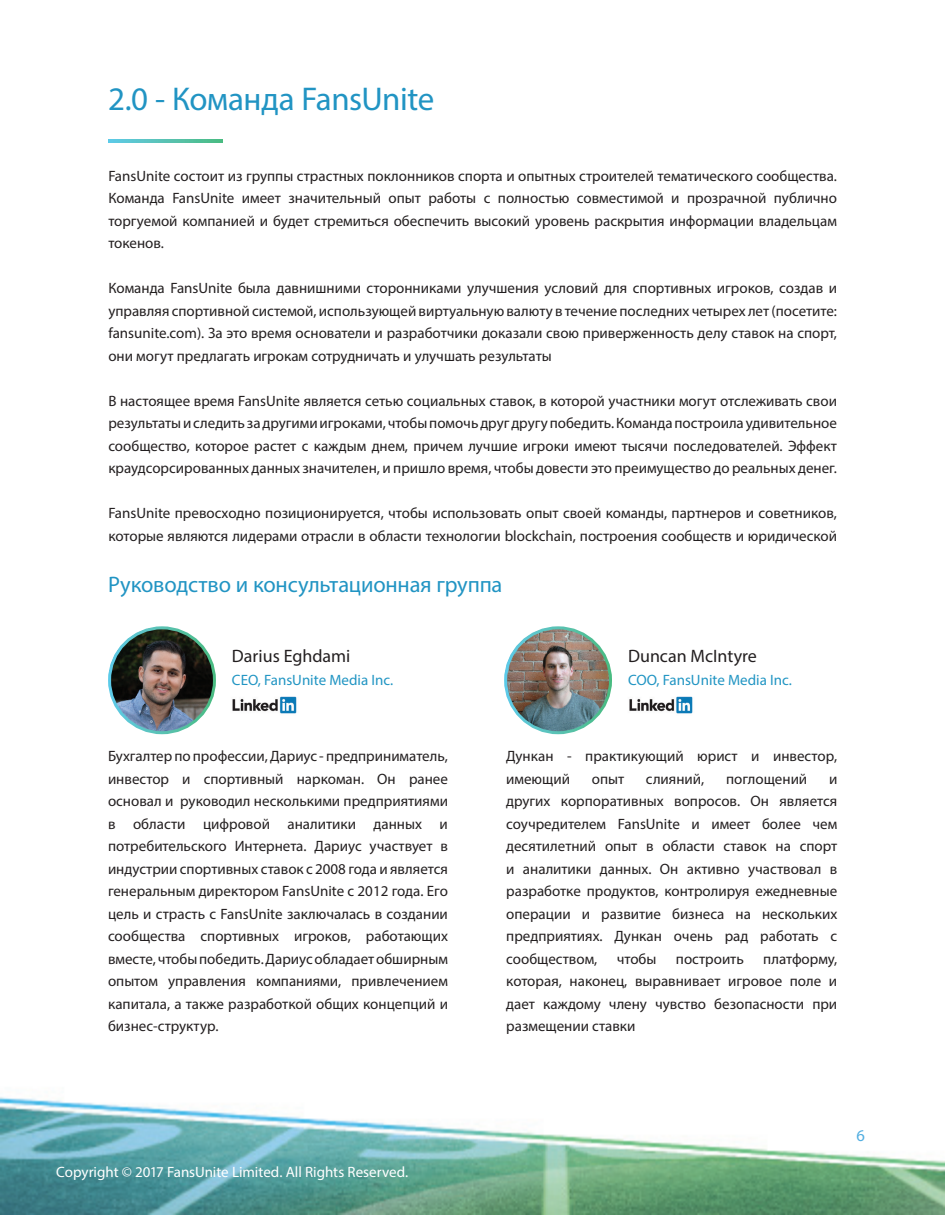
<style>
.page{position:relative;width:945px;height:1215px;background:#fff}
.page>*{position:absolute;margin:0;border:0;box-sizing:border-box;transform-origin:0 0}
.t1{font:33px "Myriad Pro";letter-spacing:-.015em;color:#2194c3}
.t2{font:22.5px "Myriad Pro";letter-spacing:-.01em;color:#2194c3}
.t3{font:18px "Myriad Pro";color:#231f20}
.t4{font:16.5px "Myriad Pro";color:#52aee1}
.t5{font:15px/22.5px "Myriad Pro";color:#231f20;text-align:justify}
.t6{font:15px "Myriad Pro";color:#fff}
.t7{font:15px "Myriad Pro";color:#2195c3}
</style>
<div class="page">
<img style="left:0;top:139px;width:945px;height:1076px">
<svg style="left:108px;top:140px;width:115px;height:3px"></svg>
<img style="left:104px;top:622px;width:116px;height:116px">
<img style="left:500px;top:622px;width:116px;height:116px">
<div style="left:108px;top:626px;width:108px;height:108px;border:3px solid #fff;border-radius:50%"></div>
<div style="left:504px;top:626px;width:108px;height:108px;border:3px solid #fff;border-radius:50%"></div>
<img style="left:229px;top:694px;width:72px;height:22px">
<img style="left:625px;top:694px;width:72px;height:22px">
<p class="t1" style="left:108px;top:79px;width:328px">2.0 - Команда FansUnite</p>
<p class="t5" style="left:108px;top:164px;width:730px">FansUnite состоит из группы страстных поклонников спорта и опытных строителей тематического сообщества.<br>Команда FansUnite имеет значительный опыт работы с полностью совместимой и прозрачной публично торгуемой компанией и будет стремиться обеспечить высокий уровень раскрытия информации владельцам токенов.</p>
<p class="t5" style="left:108px;top:277px;width:730px">Команда FansUnite была давнишними сторонниками улучшения условий для спортивных игроков, создав и управляя спортивной системой, использующей виртуальную валюту в течение последних четырех лет (посетите: fansunite.com). За это время основатели и разработчики доказали свою приверженность делу ставок на спорт, они могут предлагать игрокам сотрудничать и улучшать результаты</p>
<p class="t5" style="left:108px;top:389px;width:730px">В настоящее время FansUnite является сетью социальных ставок, в которой участники могут отслеживать свои результаты и следить за другими игроками, чтобы помочь друг другу победить. Команда построила удивительное сообщество, которое растет с каждым днем, причем лучшие игроки имеют тысячи последователей. Эффект краудсорсированных данных значителен, и пришло время, чтобы довести это преимущество до реальных денег.</p>
<p class="t5" style="left:108px;top:502px;width:730px">FansUnite превосходно позиционируется, чтобы использовать опыт своей команды, партнеров и советников, которые являются лидерами отрасли в области технологии blockchain, построения сообществ и юридической</p>
<p class="t2" style="left:108px;top:571px;width:396px">Руководство и консультационная группа</p>
<p class="t3" style="left:232px;top:645px;width:120px">Darius Eghdami</p>
<p class="t7" style="left:232px;top:671px;width:163px">CEO, FansUnite Media Inc.</p>
<p class="t3" style="left:628px;top:645px;width:130px">Duncan McIntyre</p>
<p class="t7" style="left:628px;top:671px;width:165px">COO, FansUnite Media Inc.</p>
<p class="t5" style="left:108px;top:745px;width:342px">Бухгалтер по профессии, Дариус - предприниматель, инвестор и спортивный наркоман. Он ранее основал и руководил несколькими предприятиями в области цифровой аналитики данных и потребительского Интернета. Дариус участвует в индустрии спортивных ставок с 2008 года и является генеральным директором FansUnite с 2012 года. Его цель и страсть с FansUnite заключалась в создании сообщества спортивных игроков, работающих вместе, чтобы победить. Дариус обладает обширным опытом управления компаниями, привлечением капитала, а также разработкой общих концепций и бизнес-структур.</p>
<p class="t5" style="left:506px;top:745px;width:333px">Дункан - практикующий юрист и инвестор, имеющий</p>
<p class="t5" style="left:592px;top:767px;width:34px">опыт</p>
<p class="t5" style="left:646px;top:767px;width:60px">слияний,</p>
<p class="t5" style="left:726px;top:767px;width:83px">поглощений</p>
<p class="t5" style="left:506px;top:767px;width:333px;text-indent:323px">и других корпоративных вопросов. Он является соучредителем FansUnite и имеет более чем десятилетний опыт в области ставок на спорт и аналитики данных. Он активно участвовал в разработке продуктов, контролируя ежедневные операции и развитие бизнеса на нескольких предприятиях. Дункан очень рад работать с сообществом,</p>
<p class="t5" style="left:617px;top:947px;width:41px">чтобы</p>
<p class="t5" style="left:676px;top:947px;width:69px">построить</p>
<p class="t5" style="left:506px;top:947px;width:333px;text-indent:257px">платформу, которая, наконец, выравнивает игровое поле и дает каждому члену чувство безопасности при размещении ставки</p>
<p class="t6" style="left:56px;top:1163px;width:354px">Copyright © 2017 FansUnite Limited. All Rights Reserved.</p>
<p class="t4" style="left:856px;top:1125px;width:10px">6</p>
</div>
